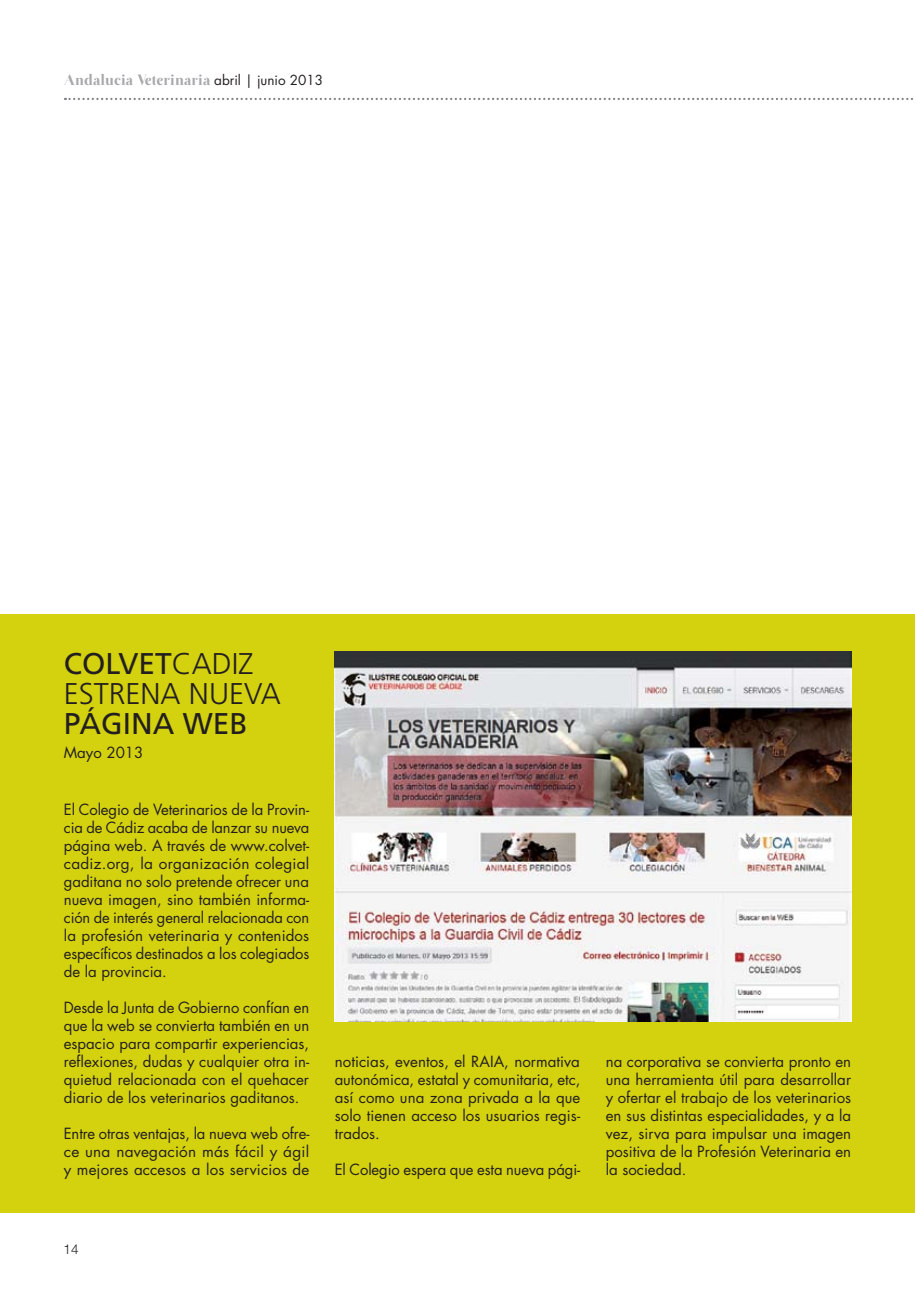
<style>
.page{position:relative;width:915px;height:1297px;background:#fff}
.page>*{position:absolute;margin:0;border:0;box-sizing:border-box;transform-origin:0 0}
.t1{font:300 30px/30px "Frutiger LT Std";color:#231f20}
.t2{font:30px "Frutiger LT Std";color:#231f20}
.t3{font:15px/18px "Futura Std";color:#231f20;text-align:justify}
.t4{font:15px "Otama ep";color:#a7a9ac}
.t5{font:300 13.5px "Helvetica Neue LT Std";color:#231f20}
.s1{font-family:"Futura Std";font-size:13.5px;color:#231f20}
.s2{font-weight:400}
</style>
<div class="page">
<svg style="left:65px;top:98px;width:848px;height:2px"></svg>
<div style="left:0;top:614px;width:914px;height:598px;background:#d4d10f"></div>
<img style="left:334px;top:652px;width:516px;height:369px">
<p class="t4" style="left:64px;top:71px;width:261px">Andalucia Veterinaria <span class="s1">abril | junio 2013</span></p>
<h1 class="t1" style="left:64px;top:649px;width:218px"><span class="s2">COLVET</span>CADIZ<br>ESTRENA NUEVA</h1>
<h1 class="t2" style="left:64px;top:706px;width:185px">PÁGINA WEB</h1>
<p class="t3" style="left:64px;top:744px;width:81px">Mayo 2013</p>
<p class="t3" style="left:64px;top:800px;width:247px">El Colegio de Veterinarios de la Provin&shy;cia de Cádiz acaba de lanzar su nueva página web. A través de www.colvet&shy;cadiz.org, la organización colegial gaditana no solo pretende ofrecer una nueva imagen, sino también informa&shy;ción de interés general relacionada con la profesión veterinaria y contenidos específicos destinados a los colegiados de la provincia.</p>
<p class="t3" style="left:64px;top:998px;width:247px">Desde la Junta de Gobierno confían en que la web se convierta también en un espacio para compartir experiencias, reflexiones, dudas y cualquier otra in&shy;quietud relacionada con el quehacer diario de los veterinarios gaditanos.</p>
<p class="t3" style="left:64px;top:1124px;width:247px">Entre otras ventajas, la nueva web ofre&shy;ce una navegación más fácil y ágil y mejores accesos a los servicios de</p>
<p class="t3" style="left:334px;top:1052px;width:247px">noticias, eventos, el RAIA, normativa autonómica, estatal y comunitaria, etc, así como una zona privada a la que solo tienen acceso los usuarios regis&shy;trados.</p>
<p class="t3" style="left:334px;top:1160px;width:247px">El Colegio espera que esta nueva pági-</p>
<p class="t3" style="left:605px;top:1052px;width:247px">na corporativa se convierta pronto en una herramienta útil para desarrollar y ofertar el trabajo de los veterinarios en sus distintas especialidades, y a la vez, sirva para impulsar una imagen positiva de la Profesión Veterinaria en la sociedad.</p>
<p class="t5" style="left:64px;top:1241px;width:17px">14</p>
</div>
